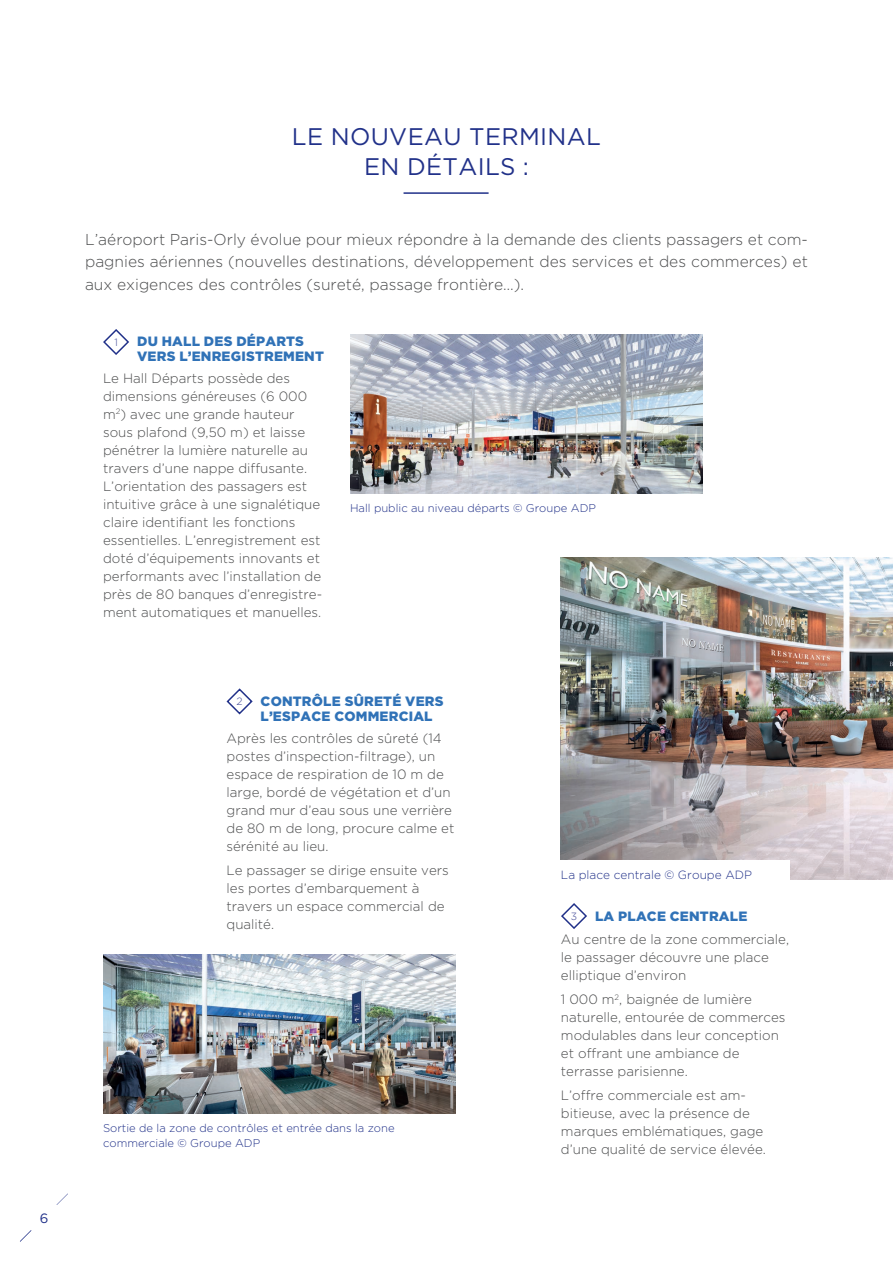
<style>
.page{position:relative;width:893px;height:1263px;background:#fff}
.page>*{position:absolute;margin:0;border:0;box-sizing:border-box;transform-origin:0 0}
.title2{font:24px/30px "Gotham";letter-spacing:.015em;color:#213189;text-align:center}
.t1{font:300 15.75px/22.5px "Gotham";color:#4b4c4d;text-align:justify}
.Style_de_standard_2{font:300 13.5px/18px "Gotham";color:#4b4c4d}
.title_parcours{font:900 13.5px/15px "Gotham";letter-spacing:.015em;color:#3072b7}
.t2{font:13.5px "Gotham";color:#213189}
.date{font:300 11.85px "Gotham";color:#213189}
.date-2{font:300 11.25px/15px "Gotham";color:#213189}
.t3{font:300 10.5px "Gotham";color:#3f4795}
</style>
<div class="page">
<svg style="left:20px;top:1230px;width:12px;height:12px"></svg>
<svg style="left:56px;top:1193px;width:12px;height:12px"></svg>
<img style="left:350px;top:335px;width:352px;height:159px">
<img style="left:103px;top:954px;width:352px;height:160px">
<img style="left:561px;top:557px;width:332px;height:323px">
<div style="left:560px;top:860px;width:230px;height:30px;background:#fff"></div>
<hr style="left:404px;top:192px;width:85px;height:2px;background:#213189">
<svg style="left:103px;top:329px;width:26px;height:26px"></svg>
<svg style="left:226px;top:688px;width:27px;height:27px"></svg>
<svg style="left:561px;top:903px;width:26px;height:26px"></svg>
<p class="t2" style="left:40px;top:1210px;width:10px">6</p>
<p class="title2" style="left:292px;top:121px;width:311px">LE NOUVEAU TERMINAL<br>EN DÉTAILS :</p>
<p class="t1" style="left:85px;top:228px;width:724px">L’aéroport Paris-Orly évolue pour mieux répondre à la demande des clients passagers et com&shy;pagnies aériennes (nouvelles destinations, développement des services et des commerces) et aux exigences des contrôles (sureté, passage frontière…).</p>
<p class="title_parcours" style="left:137px;top:333px;width:188px">DU HALL DES DÉPARTS<br>VERS L’ENREGISTREMENT</p>
<p class="Style_de_standard_2" style="left:103px;top:369px;width:221px">Le Hall Départs possède des dimensions généreuses (6 000 m<sup>2</sup>) avec une grande hauteur sous plafond (9,50 m) et laisse pénétrer la lumière naturelle au travers d’une nappe diffusante.<br>L’orientation des passagers est intuitive grâce à une signalétique claire identifiant les fonctions essentielles. L’enregistrement est doté d’équipements innovants et performants avec l’installation de près de 80 banques d’enregistre&shy;ment automatiques et manuelles.</p>
<p class="t3" style="left:114px;top:336px;width:5px">1</p>
<p class="date-2" style="left:350px;top:501px;width:247px">Hall public au niveau départs © Groupe ADP</p>
<p class="title_parcours" style="left:261px;top:693px;width:184px">CONTRÔLE SÛRETÉ VERS<br>L’ESPACE COMMERCIAL</p>
<p class="Style_de_standard_2" style="left:227px;top:729px;width:229px">Après les contrôles de sûreté (14 postes d’inspection-filtrage), un espace de respiration de 10 m de large, bordé de végétation et d’un grand mur d’eau sous une verrière de 80 m de long, procure calme et sérénité au lieu.</p>
<p class="Style_de_standard_2" style="left:227px;top:861px;width:224px">Le passager se dirige ensuite vers les portes d’embarquement à travers un espace commercial de qualité.</p>
<p class="t3" style="left:237px;top:696px;width:8px">2</p>
<p class="date-2" style="left:103px;top:1120px;width:293px">Sortie de la zone de contrôles et entrée dans la zone commerciale © Groupe ADP</p>
<p class="date" style="left:561px;top:868px;width:192px">La place centrale © Groupe ADP</p>
<p class="title_parcours" style="left:595px;top:909px;width:154px">LA PLACE CENTRALE</p>
<p class="Style_de_standard_2" style="left:561px;top:930px;width:230px">Au centre de la zone commerciale, le passager découvre une place elliptique d’environ</p>
<p class="Style_de_standard_2" style="left:561px;top:990px;width:226px">1 000 m<sup>2</sup>, baignée de lumière naturelle, entourée de commerces modulables dans leur conception et offrant une ambiance de terrasse parisienne.</p>
<p class="Style_de_standard_2" style="left:561px;top:1086px;width:206px">L’offre commerciale est am&shy;bitieuse, avec la présence de marques emblématiques, gage d’une qualité de service élevée.</p>
<p class="t3" style="left:571px;top:910px;width:8px">3</p>
</div>
